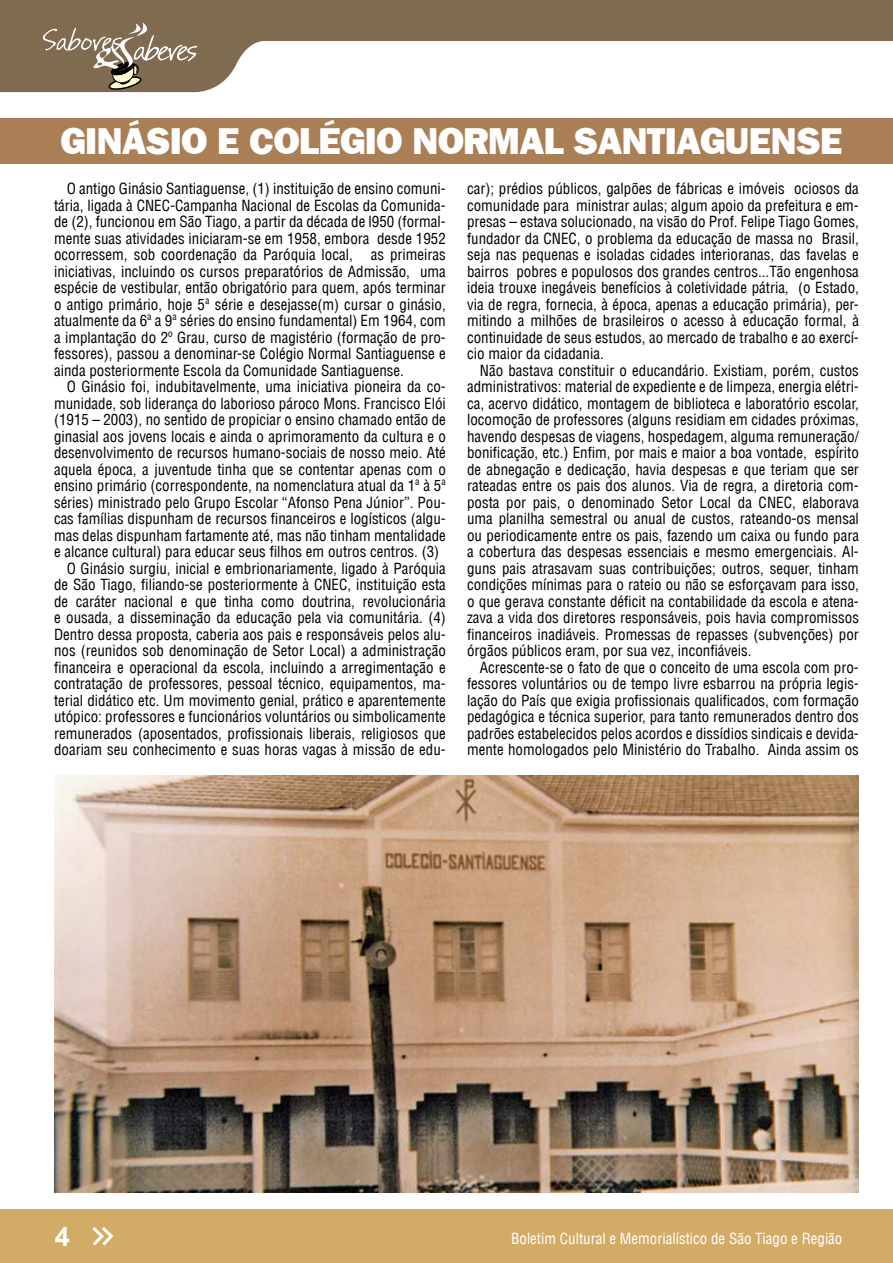
<style>
.page{position:relative;width:893px;height:1263px;background:#fff}
.page>*{position:absolute;margin:0;border:0;box-sizing:border-box;transform-origin:0 0}
.t1{font:37.5px "Frankfurt Gothic Heavy Plain";letter-spacing:-.02em;color:#fff}
.t2{font:700 27px "Arial";color:#fff}
.t3{font:condensed 15px/16.5px "Helvetica LT";color:#000;text-align:justify}
.t4{font:condensed 15px "Helvetica LT";color:#fff}
</style>
<div class="page">
<div style="left:0;top:1209px;width:893px;height:54px;background:#d2ab67"></div>
<svg style="left:92px;top:1227px;width:22px;height:19px"></svg>
<svg style="left:0;top:0;width:893px;height:93px;fill:#806a50"></svg>
<svg style="left:43px;top:22px;width:154px;height:70px;background:#8d7a64"></svg>
<img style="left:54px;top:775px;width:805px;height:417px">
<div style="left:0;top:118px;width:893px;height:45px;background:#ab7f55"></div>
<h1 class="t1" style="left:61px;top:119px;width:780px">GINÁSIO E COLÉGIO NORMAL SANTIAGUENSE</h1>
<p class="t3" style="left:54px;top:180px;width:393px;text-indent:13px">O antigo Ginásio Santiaguense, (1) instituição de ensino comuni&shy;tária, ligada à CNEC-Campanha Nacional de Escolas da Comunida&shy;de (2), funcionou em São Tiago, a partir da década de l950 (formal&shy;mente suas atividades iniciaram-se em 1958, embora desde 1952 ocorressem, sob coordenação da Paróquia local, as primeiras iniciativas, incluindo os cursos preparatórios de Admissão, uma espécie de vestibular, então obrigatório para quem, após terminar o antigo primário, hoje 5ª série e desejasse(m) cursar o ginásio, atualmente da 6ª a 9ª séries do ensino fundamental) Em 1964, com a implantação do 2º Grau, curso de magistério (formação de pro&shy;fessores), passou a denominar-se Colégio Normal Santiaguense e ainda posteriormente Escola da Comunidade Santiaguense.</p>
<p class="t3" style="left:67px;top:378px;width:381px">O Ginásio foi, indubitavelmente, uma iniciativa pioneira da co-</p>
<p class="t3" style="left:54px;top:395px;width:393px">munidade, sob liderança do laborioso pároco Mons. Francisco Elói</p>
<p class="t3" style="left:54px;top:411px;width:393px">(1915 – 2003), no sentido de propiciar o ensino chamado então de</p>
<p class="t3" style="left:54px;top:428px;width:393px">ginasial aos jovens locais e ainda o aprimoramento da cultura e o</p>
<p class="t3" style="left:54px;top:444px;width:393px">desenvolvimento de recursos humano-sociais de nosso meio. Até</p>
<p class="t3" style="left:54px;top:461px;width:393px">aquela época, a juventude tinha que se contentar apenas com o</p>
<p class="t3" style="left:54px;top:477px;width:393px">ensino primário (correspondente, na nomenclatura atual da 1ª à 5ª</p>
<p class="t3" style="left:54px;top:494px;width:393px">séries) ministrado pelo Grupo Escolar “Afonso Pena Júnior”. Pou-</p>
<p class="t3" style="left:54px;top:510px;width:393px">cas famílias dispunham de recursos financeiros e logísticos (algu-</p>
<p class="t3" style="left:54px;top:527px;width:393px">mas delas dispunham fartamente até, mas não tinham mentalidade</p>
<p class="t3" style="left:54px;top:543px;width:387px">e alcance cultural) para educar seus filhos em outros centros. (3)</p>
<p class="t3" style="left:67px;top:560px;width:381px">O Ginásio surgiu, inicial e embrionariamente, ligado à Paróquia</p>
<p class="t3" style="left:54px;top:576px;width:393px">de São Tiago, filiando-se posteriormente à CNEC, instituição esta</p>
<p class="t3" style="left:54px;top:593px;width:393px">de caráter nacional e que tinha como doutrina, revolucionária</p>
<p class="t3" style="left:54px;top:609px;width:393px">e ousada, a disseminação da educação pela via comunitária. (4)</p>
<p class="t3" style="left:54px;top:626px;width:393px">Dentro dessa proposta, caberia aos pais e responsáveis pelos alu-</p>
<p class="t3" style="left:54px;top:642px;width:393px">nos (reunidos sob denominação de Setor Local) a administração</p>
<p class="t3" style="left:54px;top:659px;width:393px">financeira e operacional da escola, incluindo a arregimentação e</p>
<p class="t3" style="left:54px;top:675px;width:393px">contratação de professores, pessoal técnico, equipamentos, ma-</p>
<p class="t3" style="left:54px;top:692px;width:393px">terial didático etc. Um movimento genial, prático e aparentemente</p>
<p class="t3" style="left:54px;top:708px;width:393px">utópico: professores e funcionários voluntários ou simbolicamente</p>
<p class="t3" style="left:54px;top:725px;width:393px">remunerados (aposentados, profissionais liberais, religiosos que</p>
<p class="t3" style="left:54px;top:741px;width:393px">doariam seu conhecimento e suas horas vagas à missão de edu-</p>
<p class="t3" style="left:467px;top:180px;width:393px">car); prédios públicos, galpões de fábricas e imóveis ociosos da comunidade para ministrar aulas; algum apoio da prefeitura e em&shy;presas – estava solucionado, na visão do Prof. Felipe Tiago Gomes, fundador da CNEC, o problema da educação de massa no Brasil, seja nas pequenas e isoladas cidades interioranas, das favelas e bairros pobres e populosos dos grandes centros...Tão engenhosa ideia trouxe inegáveis benefícios à coletividade pátria, (o Estado, via de regra, fornecia, à época, apenas a educação primária), per&shy;mitindo a milhões de brasileiros o acesso à educação formal, à continuidade de seus estudos, ao mercado de trabalho e ao exercí&shy;cio maior da cidadania.</p>
<p class="t3" style="left:467px;top:362px;width:393px;text-indent:13px">Não bastava constituir o educandário. Existiam, porém, custos administrativos: material de expediente e de limpeza, energia elétri&shy;ca, acervo didático, montagem de biblioteca e laboratório escolar, locomoção de professores (alguns residiam em cidades próximas, havendo despesas de viagens, hospedagem, alguma remuneração/ bonificação, etc.) Enfim, por mais e maior a boa vontade, espírito de abnegação e dedicação, havia despesas e que teriam que ser rateadas entre os pais dos alunos. Via de regra, a diretoria com&shy;posta por pais, o denominado Setor Local da CNEC, elaborava uma planilha semestral ou anual de custos, rateando-os mensal ou periodicamente entre os pais, fazendo um caixa ou fundo para a cobertura das despesas essenciais e mesmo emergenciais. Al&shy;guns pais atrasavam suas contribuições; outros, sequer, tinham condições mínimas para o rateio ou não se esforçavam para isso, o que gerava constante déficit na contabilidade da escola e atena&shy;zava a vida dos diretores responsáveis, pois havia compromissos financeiros inadiáveis. Promessas de repasses (subvenções) por órgãos públicos eram, por sua vez, inconfiáveis.</p>
<p class="t3" style="left:467px;top:659px;width:393px;text-indent:13px">Acrescente-se o fato de que o conceito de uma escola com pro&shy;fessores voluntários ou de tempo livre esbarrou na própria legis&shy;lação do País que exigia profissionais qualificados, com formação pedagógica e técnica superior, para tanto remunerados dentro dos padrões estabelecidos pelos acordos e dissídios sindicais e devida&shy;mente homologados pelo Ministério do Trabalho. Ainda assim os</p>
<h2 class="t2" style="left:55px;top:1217px;width:17px">4</h2>
<p class="t4" style="left:511px;top:1229px;width:333px">Boletim Cultural e Memorialístico de São Tiago e Região</p>
</div>
